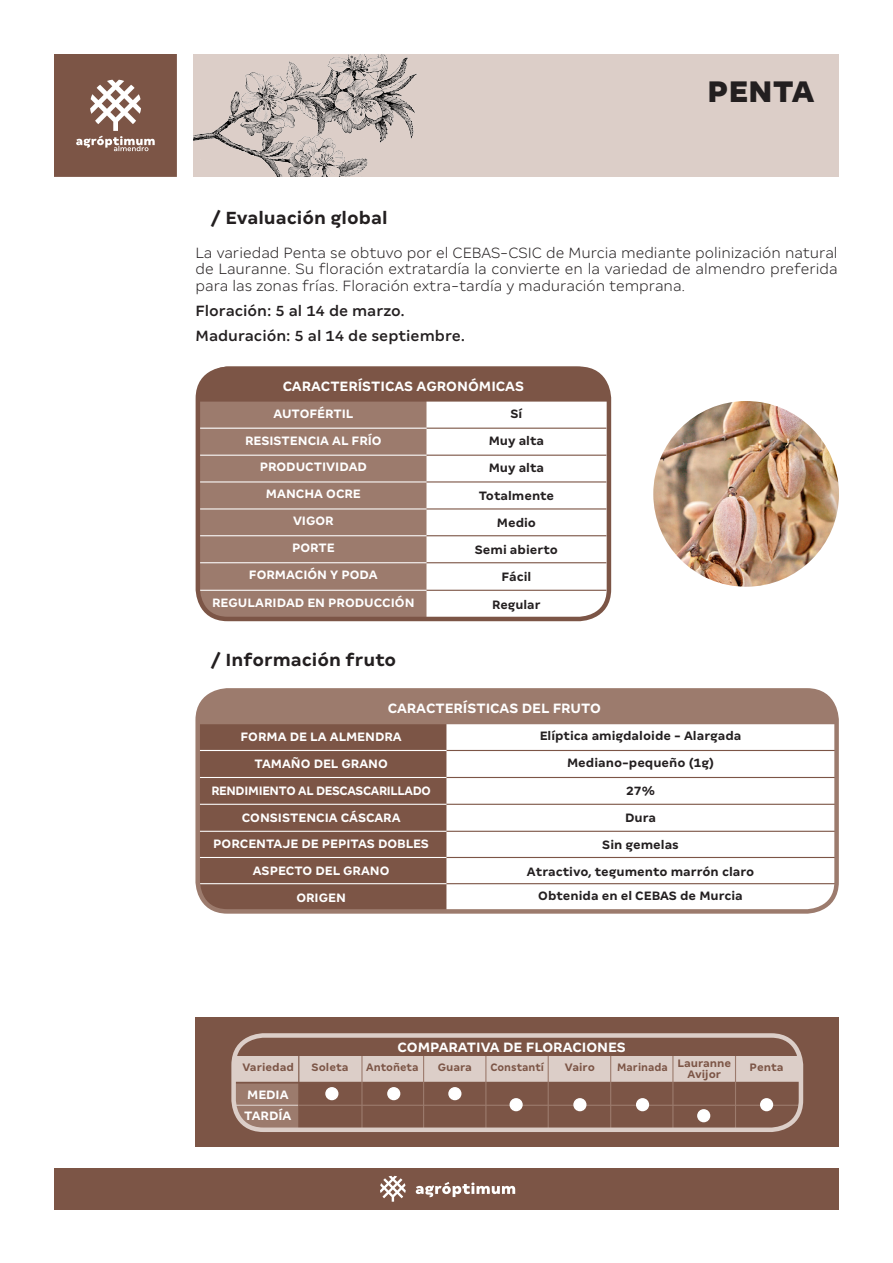
<style>
.page{position:relative;width:893px;height:1263px;background:#fff}
.page>*{position:absolute;margin:0;border:0;box-sizing:border-box;transform-origin:0 0}
.t1{font:900 33px "Margem";color:#231f20}
.t2{font:700 19.5px "Margem";color:#231f20}
.t3{font:300 16.5px/16.5px "Margem";color:#231f20;text-align:justify}
.t4{font:500 16.5px "Margem";color:#231f20}
.Estilo_de_párrafo_1{font:700 15px "Margem";color:#fff}
.Estilo_de_párrafo_1-2{font:700 13.5px/20.9px "Margem";color:#fff}
.Estilo_de_párrafo_1-3{font:700 13.5px "Margem";color:#231f20}
.Estilo_de_párrafo_1-4{font:700 13.5px "Margem";letter-spacing:-.02em;color:#fff;scale:.96 1}
.t5{font:700 12px/10.5px "Margem";color:#7c5546;text-align:center}
.t6{font:700 12px "Margem";color:#7c5546;scale:.94 1}
.t7{font:700 12px "Margem";color:#7c5546;scale:.96 1}
</style>
<div class="page">
<div style="left:54px;top:1168px;width:785px;height:41px;background:#7c5546"></div>
<svg style="left:416px;top:1182px;width:99px;height:15px"></svg>
<svg style="left:380px;top:1176px;width:26px;height:26px"></svg>
<svg style="left:54px;top:54px;width:123px;height:123px"></svg>
<div style="left:194px;top:54px;width:645px;height:123px;background:#dccec8"></div>
<img style="left:194px;top:54px;width:223px;height:123px">
<div style="left:196px;top:1017px;width:643px;height:129px;background:#7c5546"></div>
<svg style="left:236px;top:1038px;width:564px;height:89px"></svg>
<hr style="left:233px;top:1105px;width:65px;height:1px;background:#dccec8">
<div style="left:234px;top:1056px;width:567px;height:26px;background:#dccec8"></div>
<hr style="left:235px;top:1082px;width:564px;height:1px;background:#7c5546">
<hr style="left:672px;top:1056px;width:1px;height:73px;background:#9c7b6d">
<hr style="left:735px;top:1056px;width:1px;height:73px;background:#9c7b6d">
<hr style="left:610px;top:1056px;width:1px;height:73px;background:#9c7b6d">
<hr style="left:361px;top:1056px;width:2px;height:73px;background:#9c7b6d">
<hr style="left:423px;top:1056px;width:1px;height:73px;background:#9c7b6d">
<hr style="left:485px;top:1056px;width:1px;height:73px;background:#9c7b6d">
<hr style="left:548px;top:1056px;width:1px;height:73px;background:#9c7b6d">
<hr style="left:298px;top:1054px;width:1px;height:76px;background:#7c5546">
<div style="left:326px;top:1088px;width:12px;height:11px;background:#fff;border-radius:50%"></div>
<div style="left:325px;top:1087px;width:13px;height:13px;border:2px solid #fff;border-radius:50%"></div>
<div style="left:388px;top:1088px;width:12px;height:11px;background:#fff;border-radius:50%"></div>
<div style="left:387px;top:1087px;width:13px;height:13px;border:2px solid #fff;border-radius:50%"></div>
<div style="left:698px;top:1110px;width:12px;height:11px;background:#fff;border-radius:50%"></div>
<div style="left:697px;top:1109px;width:13px;height:13px;border:2px solid #fff;border-radius:50%"></div>
<div style="left:449px;top:1088px;width:12px;height:11px;background:#fff;border-radius:50%"></div>
<div style="left:448px;top:1087px;width:13px;height:13px;border:2px solid #fff;border-radius:50%"></div>
<hr style="left:298px;top:1105px;width:502px;height:1px;background:#9c7b6d">
<div style="left:231px;top:1033px;width:572px;height:99px;border:4px solid #dccec8;border-radius:30px"></div>
<div style="left:510px;top:1099px;width:12px;height:11px;background:#fff;border-radius:50%"></div>
<div style="left:510px;top:1098px;width:13px;height:13px;border:2px solid #fff;border-radius:50%"></div>
<div style="left:637px;top:1099px;width:11px;height:11px;background:#fff;border-radius:50%"></div>
<div style="left:636px;top:1098px;width:13px;height:13px;border:2px solid #fff;border-radius:50%"></div>
<div style="left:574px;top:1099px;width:12px;height:11px;background:#fff;border-radius:50%"></div>
<div style="left:573px;top:1098px;width:13px;height:13px;border:2px solid #fff;border-radius:50%"></div>
<div style="left:761px;top:1099px;width:11px;height:11px;background:#fff;border-radius:50%"></div>
<div style="left:760px;top:1098px;width:13px;height:13px;border:2px solid #fff;border-radius:50%"></div>
<div style="left:200px;top:724px;width:246px;height:185px;background:#7c5546"></div>
<div style="left:200px;top:693px;width:634px;height:31px;background:#9c7b6d"></div>
<hr style="left:446px;top:750px;width:389px;height:1px;background:#7c5546">
<hr style="left:198px;top:750px;width:248px;height:1px;background:#fff">
<hr style="left:446px;top:777px;width:389px;height:1px;background:#7c5546">
<hr style="left:446px;top:831px;width:389px;height:1px;background:#7c5546">
<hr style="left:198px;top:777px;width:248px;height:1px;background:#fff">
<hr style="left:198px;top:831px;width:248px;height:1px;background:#fff">
<hr style="left:446px;top:804px;width:389px;height:1px;background:#7c5546">
<hr style="left:198px;top:804px;width:248px;height:1px;background:#fff">
<hr style="left:446px;top:857px;width:389px;height:1px;background:#7c5546">
<hr style="left:446px;top:883px;width:389px;height:1px;background:#7c5546">
<hr style="left:198px;top:857px;width:248px;height:1px;background:#fff">
<hr style="left:198px;top:883px;width:248px;height:1px;background:#fff">
<div style="left:195px;top:688px;width:644px;height:226px;border:4px solid #9c7b6d;border-radius:30px"></div>
<div style="left:200px;top:401px;width:226px;height:219px;background:#9c7b6d"></div>
<div style="left:199px;top:366px;width:408px;height:32px;background:#7c5546"></div>
<hr style="left:199px;top:398px;width:410px;height:3px;background:#7c5546">
<hr style="left:426px;top:428px;width:180px;height:1px;background:#7c5546">
<hr style="left:426px;top:455px;width:180px;height:1px;background:#7c5546">
<hr style="left:426px;top:508px;width:180px;height:1px;background:#7c5546">
<hr style="left:426px;top:481px;width:180px;height:1px;background:#7c5546">
<hr style="left:426px;top:535px;width:180px;height:1px;background:#7c5546">
<hr style="left:426px;top:562px;width:180px;height:1px;background:#7c5546">
<hr style="left:426px;top:590px;width:180px;height:1px;background:#7c5546">
<hr style="left:199px;top:428px;width:227px;height:1px;background:#fff">
<hr style="left:199px;top:455px;width:227px;height:1px;background:#fff">
<hr style="left:199px;top:508px;width:227px;height:1px;background:#fff">
<hr style="left:199px;top:481px;width:227px;height:1px;background:#fff">
<hr style="left:199px;top:535px;width:227px;height:1px;background:#fff">
<hr style="left:199px;top:562px;width:227px;height:1px;background:#fff">
<hr style="left:199px;top:590px;width:227px;height:1px;background:#fff">
<div style="left:196px;top:367px;width:415px;height:254px;border:4px solid #7c5546;border-radius:30px"></div>
<img style="left:653px;top:401px;width:186px;height:186px;border-radius:93px">
<p class="t2" style="left:211px;top:206px;width:178px">/ Evaluación global</p>
<p class="t1" style="left:707px;top:72px;width:109px">PENTA</p>
<p class="t3" style="left:196px;top:244px;width:644px">La variedad Penta se obtuvo por el CEBAS-CSIC de Murcia mediante polinización natural de Lauranne. Su floración extratardía la convierte en la variedad de almendro preferida para las zonas frías. Floración extra-tardía y maduración temprana.</p>
<p class="t4" style="left:196px;top:301px;width:211px">Floración: 5 al 14 de marzo.</p>
<p class="t4" style="left:196px;top:326px;width:271px">Maduración: 5 al 14 de septiembre.</p>
<p class="Estilo_de_párrafo_1" style="left:283px;top:377px;width:243px">CARACTERÍSTICAS AGRONÓMICAS</p>
<p class="Estilo_de_párrafo_1-2" style="left:273px;top:403px;width:81px">AUTOFÉRTIL</p>
<p class="Estilo_de_párrafo_1-2" style="left:245px;top:430px;width:138px">RESISTENCIA AL FRÍO</p>
<p class="Estilo_de_párrafo_1-2" style="left:260px;top:457px;width:109px">PRODUCTIVIDAD</p>
<p class="Estilo_de_párrafo_1-2" style="left:266px;top:483px;width:96px">MANCHA OCRE</p>
<p class="Estilo_de_párrafo_1-2" style="left:293px;top:510px;width:42px">VIGOR</p>
<p class="Estilo_de_párrafo_1-2" style="left:292px;top:537px;width:44px">PORTE</p>
<p class="Estilo_de_párrafo_1-2" style="left:249px;top:564px;width:130px">FORMACIÓN Y PODA</p>
<p class="Estilo_de_párrafo_1-2" style="left:212px;top:592px;width:204px">REGULARIDAD EN PRODUCCIÓN</p>
<p class="t2" style="left:211px;top:648px;width:187px">/ Información fruto</p>
<p class="Estilo_de_párrafo_1-3" style="left:510px;top:405px;width:13px">Sí</p>
<p class="Estilo_de_párrafo_1-3" style="left:489px;top:433px;width:57px">Muy alta</p>
<p class="Estilo_de_párrafo_1-3" style="left:489px;top:460px;width:57px">Muy alta</p>
<p class="Estilo_de_párrafo_1-3" style="left:479px;top:487px;width:77px">Totalmente</p>
<p class="Estilo_de_párrafo_1-3" style="left:497px;top:514px;width:41px">Medio</p>
<p class="Estilo_de_párrafo_1-3" style="left:475px;top:542px;width:85px">Semi abierto</p>
<p class="Estilo_de_párrafo_1-3" style="left:502px;top:569px;width:31px">Fácil</p>
<p class="Estilo_de_párrafo_1-3" style="left:492px;top:596px;width:50px">Regular</p>
<p class="Estilo_de_párrafo_1" style="left:388px;top:699px;width:215px">CARACTERÍSTICAS DEL FRUTO</p>
<p class="Estilo_de_párrafo_1-2" style="left:241px;top:726px;width:163px">FORMA DE LA ALMENDRA</p>
<p class="Estilo_de_párrafo_1-2" style="left:254px;top:753px;width:135px">TAMAÑO DEL GRANO</p>
<p class="Estilo_de_párrafo_1-4" style="left:211px;top:782px;width:230px">RENDIMIENTO AL DESCASCARILLADO</p>
<p class="Estilo_de_párrafo_1-2" style="left:242px;top:807px;width:160px">CONSISTENCIA CÁSCARA</p>
<p class="Estilo_de_párrafo_1-2" style="left:213px;top:833px;width:217px">PORCENTAJE DE PEPITAS DOBLES</p>
<p class="Estilo_de_párrafo_1-2" style="left:253px;top:860px;width:138px">ASPECTO DEL GRANO</p>
<p class="Estilo_de_párrafo_1-2" style="left:296px;top:887px;width:51px">ORIGEN</p>
<p class="Estilo_de_párrafo_1-3" style="left:540px;top:728px;width:203px">Elíptica amigdaloide - Alargada</p>
<p class="Estilo_de_párrafo_1-3" style="left:567px;top:755px;width:149px">Mediano-pequeño (1g)</p>
<p class="Estilo_de_párrafo_1-3" style="left:626px;top:782px;width:30px">27%</p>
<p class="Estilo_de_párrafo_1-3" style="left:625px;top:810px;width:32px">Dura</p>
<p class="Estilo_de_párrafo_1-3" style="left:602px;top:837px;width:78px">Sin gemelas</p>
<p class="Estilo_de_párrafo_1-3" style="left:527px;top:864px;width:229px">Atractivo, tegumento marrón claro</p>
<p class="Estilo_de_párrafo_1-3" style="left:538px;top:888px;width:206px">Obtenida en el CEBAS de Murcia</p>
<p class="Estilo_de_párrafo_1" style="left:397px;top:1038px;width:230px">COMPARATIVA DE FLORACIONES</p>
<p class="t5" style="left:677px;top:1058px;width:55px">Lauranne<br>Avijor</p>
<p class="t5" style="left:242px;top:1062px;width:53px">Variedad</p>
<p class="t5" style="left:312px;top:1062px;width:39px">Soleta</p>
<p class="t7" style="left:366px;top:1060px;width:56px">Antoñeta</p>
<p class="t6" style="left:490px;top:1060px;width:58px">Constantí</p>
<p class="t5" style="left:565px;top:1062px;width:32px">Vairo</p>
<p class="t5" style="left:750px;top:1062px;width:35px">Penta</p>
<p class="t5" style="left:438px;top:1062px;width:36px">Guara</p>
<p class="t6" style="left:617px;top:1060px;width:55px">Marinada</p>
<p class="Estilo_de_párrafo_1-2" style="left:244px;top:1084px;width:49px">MEDIA<br>TARDÍA</p>
</div>
